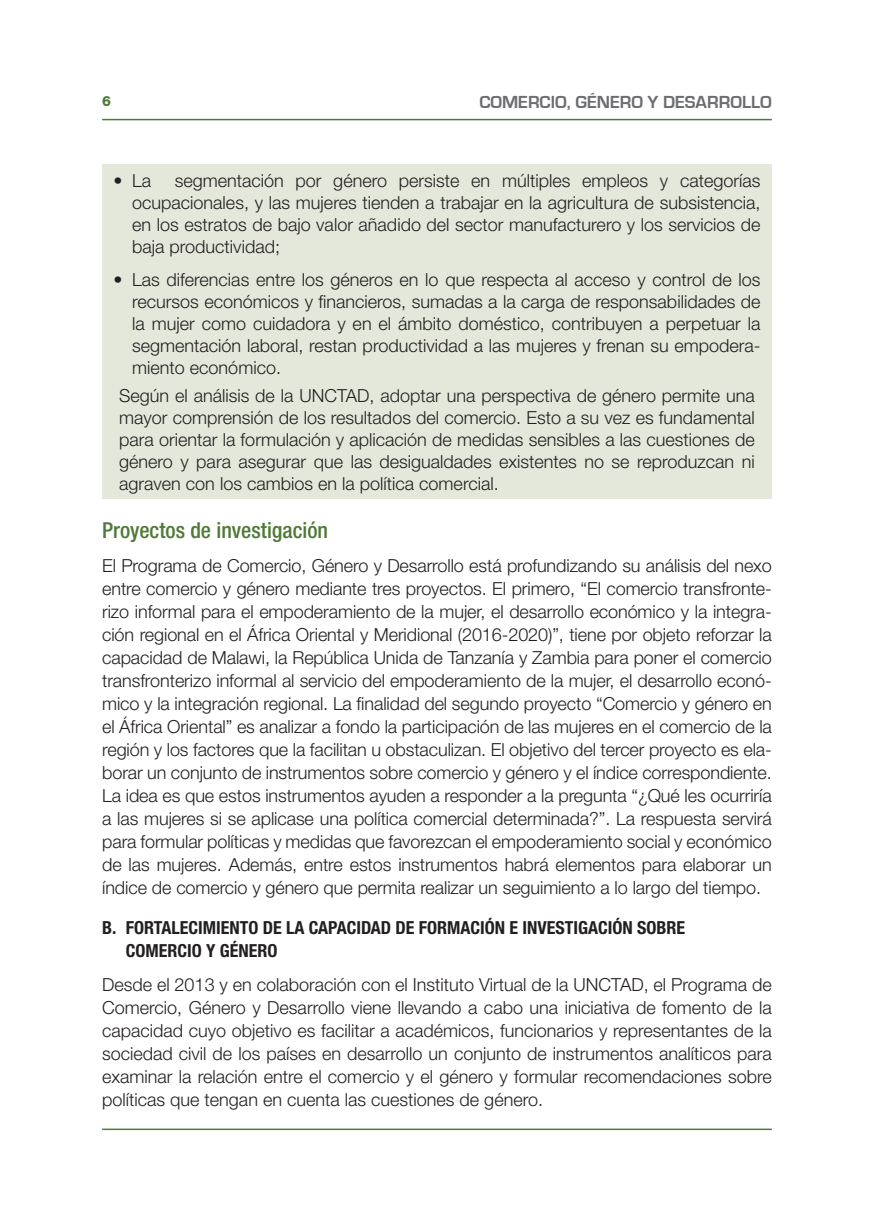
<style>
.page{position:relative;width:874px;height:1225px;background:#fff}
.page>*{position:absolute;margin:0;border:0;box-sizing:border-box;transform-origin:0 0}
.titulo_verde_minuscu{font:500 condensed 22px "Helvetica Neue LT Std";color:#4f7936}
.Body_text{font:300 18px/23px "Helvetica Neue LT Std";color:#231f20;text-align:justify}
.TEXT_BOX{font:300 18px/22px "Helvetica Neue LT Std";color:#231f20;text-align:justify}
.titulo_A{font:700 condensed 18px/23px "Helvetica Neue LT Std";color:#231f20}
.t1{font:700 18px "Eurostile";color:#6c6d70}
.t2{font:800 14px "Helvetica Neue LT Std";color:#4f7936}
</style>
<div class="page">
<hr style="left:102px;top:119px;width:669px;height:1px;background:#4f7936">
<hr style="left:102px;top:1128px;width:669px;height:2px;background:#4f7936">
<div style="left:102px;top:165px;width:669px;height:334px;background:#e4e8db"></div>
<p class="t2" style="left:102px;top:93px;width:10px">6</p>
<p class="t1" style="left:479px;top:93px;width:294px">COMERCIO, GÉNERO Y DESARROLLO</p>
<p class="Body_text" style="left:132px;top:169px;width:629px;line-height:22px;text-indent:42px">segmentación por género persiste en múltiples empleos y categorías ocupacionales, y las mujeres tienden a trabajar en la agricultura de subsistencia, en los estratos de bajo valor añadido del sector manufacturero y los servicios de baja productividad;</p>
<p class="Body_text" style="left:132px;top:268px;width:629px;line-height:22px;text-indent:-19px">• Las diferencias entre los géneros en lo que respecta al acceso y control de los recursos económicos y financieros, sumadas a la carga de responsabilidades de la mujer como cuidadora y en el ámbito doméstico, contribuyen a perpetuar la segmentación laboral, restan productividad a las mujeres y frenan su empodera&shy;miento económico.</p>
<p class="TEXT_BOX" style="left:119px;top:384px;width:637px">Según el análisis de la UNCTAD, adoptar una perspectiva de género permite una mayor comprensión de los resultados del comercio. Esto a su vez es fundamental para orientar la formulación y aplicación de medidas sensibles a las cuestiones de género y para asegurar que las desigualdades existentes no se reproduzcan ni agraven con los cambios en la política comercial.</p>
<p class="Body_text" style="left:113px;top:168px;width:39px">• La</p>
<p class="titulo_verde_minuscu" style="left:102px;top:516px;width:227px">Proyectos de investigación</p>
<p class="Body_text" style="left:102px;top:553px;width:671px">El Programa de Comercio, Género y Desarrollo está profundizando su análisis del nexo entre comercio y género mediante tres proyectos. El primero, “El comercio transfronte&shy;rizo informal para el empoderamiento de la mujer, el desarrollo económico y la integra&shy;ción regional en el África Oriental y Meridional (2016-2020)”, tiene por objeto reforzar la capacidad de Malawi, la República Unida de Tanzanía y Zambia para poner el comercio transfronterizo informal al servicio del empoderamiento de la mujer, el desarrollo econó&shy;mico y la integración regional. La finalidad del segundo proyecto “Comercio y género en el África Oriental” es analizar a fondo la participación de las mujeres en el comercio de la región y los factores que la facilitan u obstaculizan. El objetivo del tercer proyecto es ela&shy;borar un conjunto de instrumentos sobre comercio y género y el índice correspondiente.<br>La idea es que estos instrumentos ayuden a responder a la pregunta “¿Qué les ocurriría a las mujeres si se aplicase una política comercial determinada?”. La respuesta servirá para formular políticas y medidas que favorezcan el empoderamiento social y económico de las mujeres. Además, entre estos instrumentos habrá elementos para elaborar un índice de comercio y género que permita realizar un seguimiento a lo largo del tiempo.</p>
<p class="titulo_A" style="left:126px;top:916px;width:560px;text-indent:-24px">B. FORTALECIMIENTO DE LA CAPACIDAD DE FORMACIÓN E INVESTIGACIÓN SOBRE<br>COMERCIO Y GÉNERO</p>
<p class="Body_text" style="left:102px;top:973px;width:671px">Desde el 2013 y en colaboración con el Instituto Virtual de la UNCTAD, el Programa de Comercio, Género y Desarrollo viene llevando a cabo una iniciativa de fomento de la capacidad cuyo objetivo es facilitar a académicos, funcionarios y representantes de la sociedad civil de los países en desarrollo un conjunto de instrumentos analíticos para examinar la relación entre el comercio y el género y formular recomendaciones sobre políticas que tengan en cuenta las cuestiones de género.</p>
</div>
